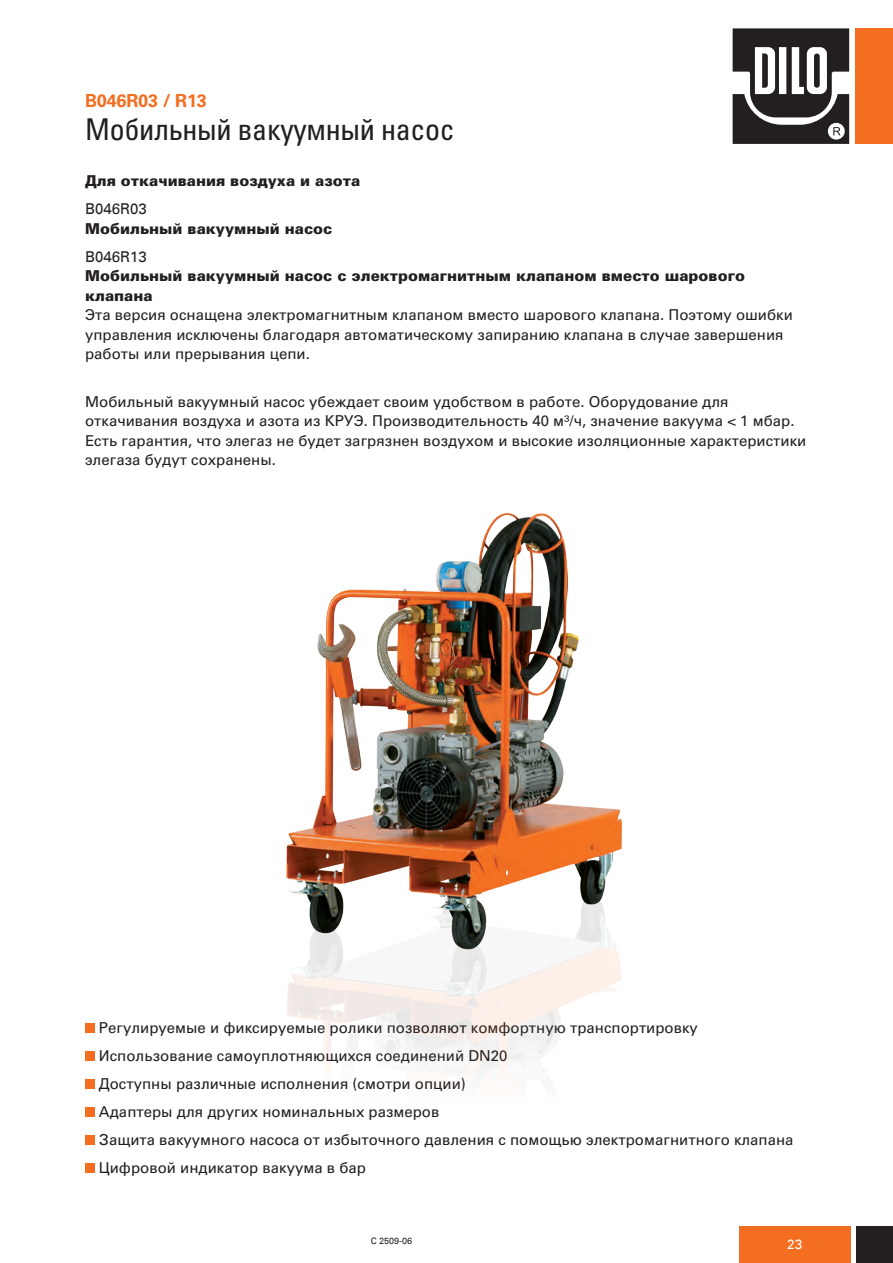
<style>
.page{position:relative;width:893px;height:1263px;background:#fff}
.page>*{position:absolute;margin:0;border:0;box-sizing:border-box;transform-origin:0 0}
.t1{font:condensed 30px "Univers LTCYR 57";letter-spacing:-.01em;color:#231f20}
.t2{font:700 18px "Univers LT Pro 65";letter-spacing:-.01em;color:#f36e21}
.t3{font:15px/28px "Univers LTCYR 55 Roman";color:#231f20}
.t4{font:900 15px/19.5px "Univers LTCYR 75";color:#231f20}
.t5{font:15px "Univers LT";color:#231f20}
.t6{font:13.5px "Univers LT";color:#fff}
.t7{font:9px "Univers LT";color:#231f20}
</style>
<div class="page">
<div style="left:739px;top:1226px;width:111px;height:37px;background:#f36e21"></div>
<div style="left:856px;top:1226px;width:37px;height:37px;background:#231f20"></div>
<div style="left:85px;top:1023px;width:10px;height:9px;background:#f36e21"></div>
<div style="left:85px;top:1051px;width:10px;height:9px;background:#f36e21"></div>
<div style="left:85px;top:1079px;width:10px;height:9px;background:#f36e21"></div>
<div style="left:85px;top:1107px;width:10px;height:9px;background:#f36e21"></div>
<div style="left:85px;top:1135px;width:10px;height:9px;background:#f36e21"></div>
<div style="left:85px;top:1163px;width:10px;height:9px;background:#f36e21"></div>
<img style="left:286px;top:512px;width:336px;height:563px">
<svg style="left:733px;top:29px;width:116px;height:115px"></svg>
<div style="left:855px;top:29px;width:38px;height:115px;background:#f36e21"></div>
<p class="t2" style="left:85px;top:90px;width:123px">B046R03 / R13</p>
<h1 class="t1" style="left:85px;top:110px;width:371px">Мобильный вакуумный насос</h1>
<p class="t4" style="left:85px;top:170px;width:277px">Для откачивания воздуха и азота</p>
<p class="t5" style="left:85px;top:200px;width:63px">B046R03</p>
<p class="t4" style="left:85px;top:218px;width:249px">Мобильный вакуумный насос</p>
<p class="t5" style="left:85px;top:248px;width:63px">B046R13</p>
<p class="t4" style="left:85px;top:265px;width:662px">Мобильный вакуумный насос с электромагнитным клапаном вместо шарового клапана</p>
<p class="t3" style="left:85px;top:305px;width:709px;line-height:19.5px">Эта версия оснащена электромагнитным клапаном вместо шарового клапана. Поэтому ошибки управления исключены благодаря автоматическому запиранию клапана в случае завершения работы или прерывания цепи.</p>
<p class="t3" style="left:85px;top:391px;width:723px;line-height:19.5px">Мобильный вакуумный насос убеждает своим удобством в работе. Оборудование для откачивания воздуха и азота из КРУЭ. Производительность 40 м³/ч, значение вакуума &lt; 1 мбар.<br>Есть гарантия, что элегаз не будет загрязнен воздухом и высокие изоляционные характеристики элегаза будут сохранены.</p>
<p class="t3" style="left:99px;top:1012px;width:696px">Регулируемые и фиксируемые ролики позволяют комфортную транспортировку Использование самоуплотняющихся соединений DN20<br>Доступны различные исполнения (смотри опции)<br>Адаптеры для других номинальных размеров<br>Защита вакуумного насоса от избыточного давления с помощью электромагнитного клапана Цифровой индикатор вакуума в бар</p>
<p class="t7" style="left:371px;top:1235px;width:43px">C 2509-06</p>
<p class="t6" style="left:787px;top:1236px;width:17px">23</p>
</div>
